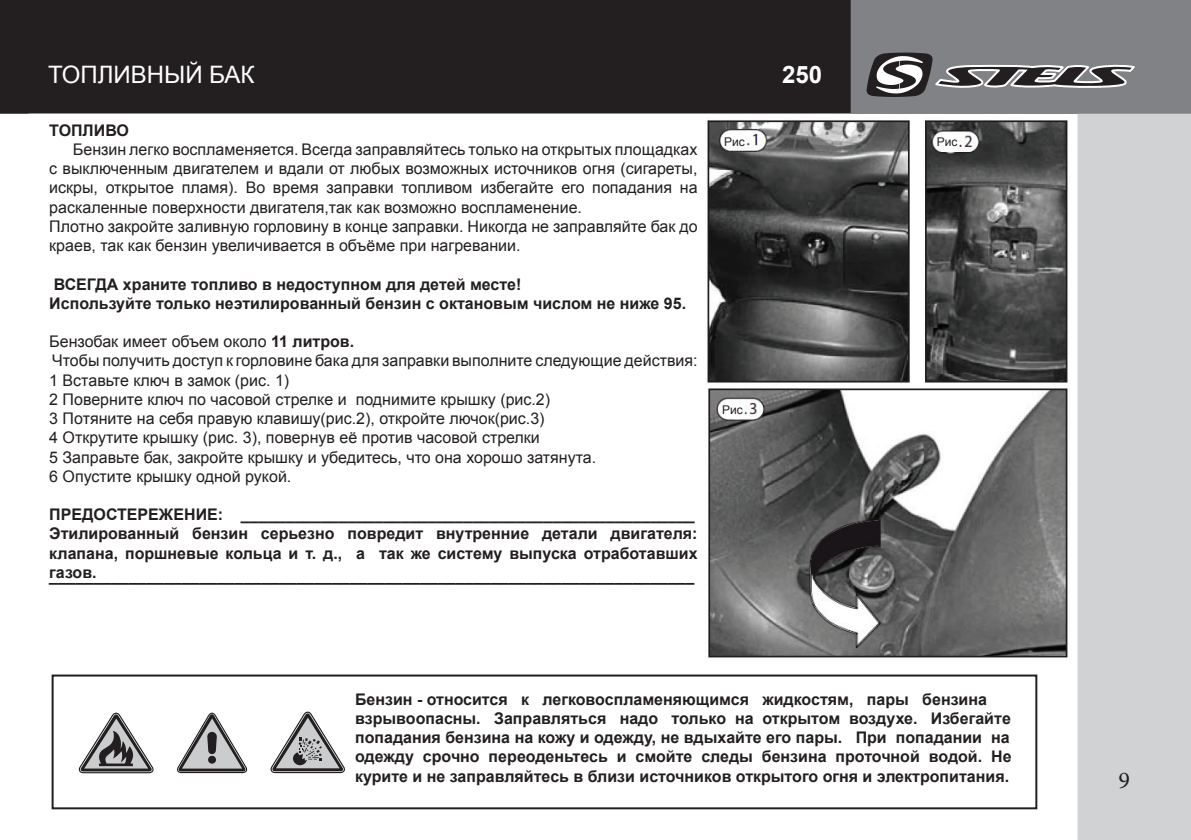
<style>
.page{position:relative;width:1191px;height:840px;background:#fff}
.page>*{position:absolute;margin:0;border:0;box-sizing:border-box;transform-origin:0 0}
.t1{font:24px "Arial";color:#fff}
.t2{font:700 24px "Arial";color:#fff}
.t3{font:24px "Minion Pro";color:#231f20}
.t4{font:16px/19.2px "Arial";color:#231f20;text-align:justify}
.t5{font:700 16px/19.2px "Arial";color:#231f20;text-align:justify}
.t6{font:12px "Arial";color:#231f20}
.s1{font-weight:700}
</style>
<div class="page">
<div style="left:0;top:0;width:850px;height:113px;background:#231f20"></div>
<div style="left:1077px;top:113px;width:114px;height:726px;background:#d1d2d4"></div>
<svg style="left:850px;top:0;width:341px;height:113px;background:#7e7f82"></svg>
<svg style="left:78px;top:712px;width:76px;height:61px"></svg>
<svg style="left:177px;top:712px;width:71px;height:61px"></svg>
<svg style="left:270px;top:711px;width:75px;height:62px"></svg>
<div style="left:52px;top:674px;width:985px;height:134px;border:2px solid #231f20"></div>
<img style="left:707px;top:120px;width:361px;height:538px">
<p class="t1" style="left:48px;top:59px;width:208px">ТОПЛИВНЫЙ БАК</p>
<p class="t2" style="left:782px;top:59px;width:42px">250</p>
<p class="t5" style="left:49px;top:121px;width:81px">ТОПЛИВО</p>
<p class="t4" style="left:49px;top:140px;width:650px;text-indent:24px">Бензин легко воспламеняется. Всегда заправляйтесь только на открытых площадках с выключенным двигателем и вдали от любых возможных источников огня (сигареты, искры, открытое пламя). Во время заправки топливом избегайте его попадания на раскаленные поверхности двигателя,так как возможно воспламенение.</p>
<p class="t4" style="left:49px;top:217px;width:650px">Плотно закройте заливную горловину в конце заправки. Никогда не заправляйте бак до</p>
<p class="t4" style="left:49px;top:236px;width:473px">краев, так как бензин увеличивается в объёме при нагревании.</p>
<p class="t5" style="left:54px;top:275px;width:469px">ВСЕГДА храните топливо в недоступном для детей месте!</p>
<p class="t5" style="left:49px;top:294px;width:638px">Используйте только неэтилированный бензин с октановым числом не ниже 95.</p>
<p class="t4" style="left:49px;top:332px;width:306px">Бензобак имеет объем около <span class="s1">11 литров.</span></p>
<p class="t4" style="left:52px;top:351px;width:647px">Чтобы получить доступ к горловине бака для заправки выполните следующие действия:</p>
<p class="t4" style="left:49px;top:370px;width:241px">1 Вставьте ключ в замок (рис. 1)</p>
<p class="t4" style="left:49px;top:389px;width:502px">2 Поверните ключ по часовой стрелке и поднимите крышку (рис.2)</p>
<p class="t4" style="left:49px;top:409px;width:497px">3 Потяните на себя правую клавишу(рис.2), откройте лючок(рис.3)</p>
<p class="t4" style="left:49px;top:428px;width:492px">4 Открутите крышку (рис. 3), повернув её против часовой стрелки</p>
<p class="t4" style="left:49px;top:447px;width:548px">5 Заправьте бак, закройте крышку и убедитесь, что она хорошо затянута.</p>
<p class="t4" style="left:49px;top:466px;width:244px">6 Опустите крышку одной рукой.</p>
<p class="t5" style="left:49px;top:505px;width:647px">ПРЕДОСТЕРЕЖЕНИЕ: ___________________________________________________</p>
<p class="t5" style="left:49px;top:524px;width:650px">Этилированный бензин серьезно повредит внутренние детали двигателя: клапана, поршневые кольца и т. д., а так же систему выпуска отработавших газов.</p>
<p class="t5" style="left:49px;top:582px;width:646px">¯¯¯¯¯¯¯¯¯¯¯¯¯¯¯¯¯¯¯¯¯¯¯¯¯¯¯¯¯¯¯¯¯¯¯¯¯¯¯¯¯¯¯¯¯¯¯¯¯¯¯¯¯¯¯¯¯¯¯¯¯¯¯¯¯¯¯¯¯¯¯¯¯</p>
<p class="t6" style="left:724px;top:134px;width:22px">Рис</p>
<p class="t6" style="left:937px;top:134px;width:22px">Рис</p>
<p class="t6" style="left:722px;top:402px;width:22px">Рис</p>
<p class="t5" style="left:355px;top:689px;width:633px">Бензин - относится к легковоспламеняющимся жидкостям, пары бензина</p>
<p class="t5" style="left:355px;top:708px;width:657px">взрывоопасны. Заправляться надо только на открытом воздухе. Избегайте</p>
<p class="t5" style="left:355px;top:728px;width:656px">попадания бензина на кожу и одежду, не вдыхайте его пары. При попадании на</p>
<p class="t5" style="left:355px;top:747px;width:658px">одежду срочно переоденьтесь и смойте следы бензина проточной водой. Не</p>
<p class="t5" style="left:355px;top:766px;width:655px">курите и не заправляйтесь в близи источников открытого огня и электропитания.</p>
<p class="t3" style="left:1118px;top:763px;width:13px">9</p>
</div>
